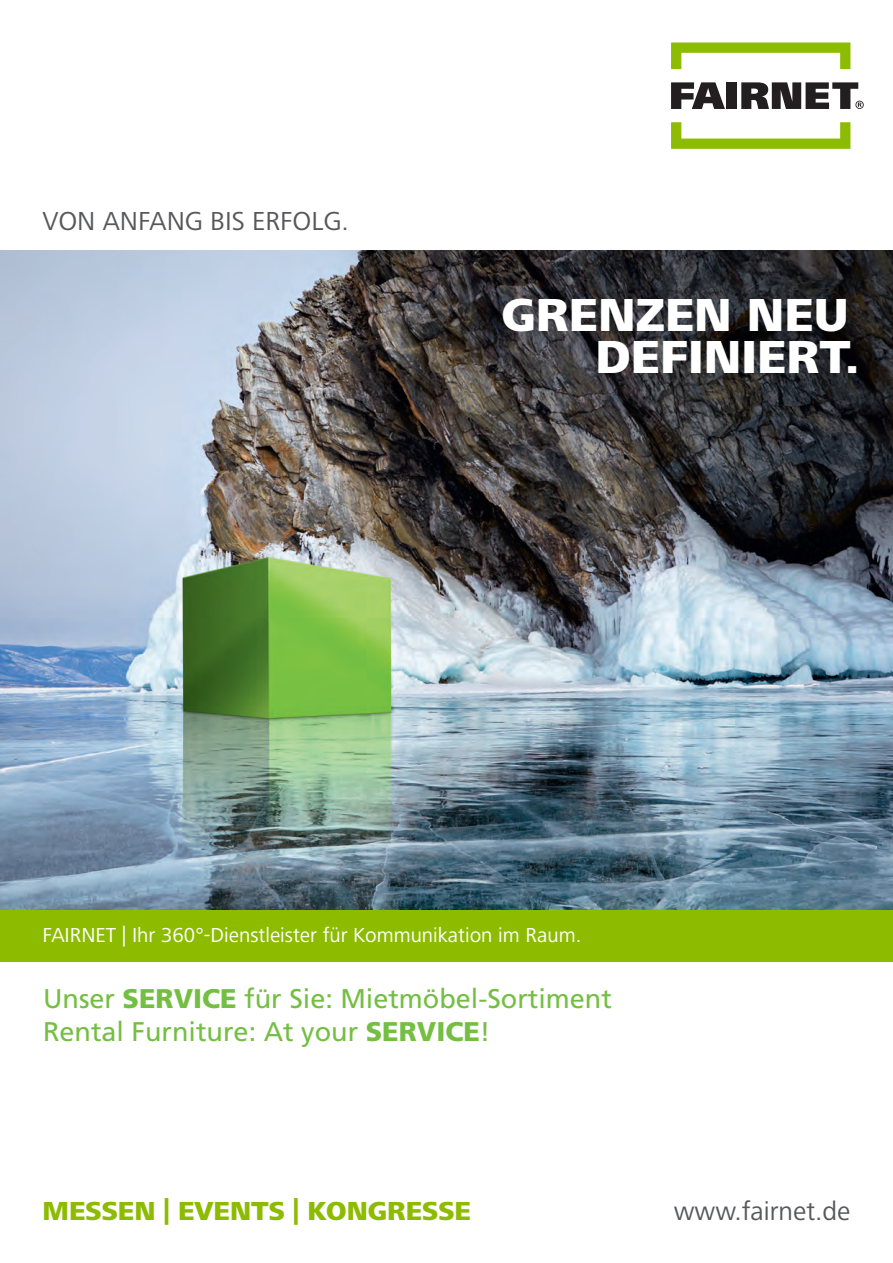
<style>
.page{position:relative;width:893px;height:1263px;background:#fff}
.page>*{position:absolute;margin:0;border:0;box-sizing:border-box;transform-origin:0 0}
.t1{font:800 48px/42px "Frutiger Next LT";color:#fff;text-align:right}
.t2{font:27px/33px "Frutiger";color:#74bf43}
.t3{font:27px "Frutiger Next LT";color:#57585a}
.t4{font:800 27px "Frutiger Next LT";color:#8dbb00}
.t5{font:21px "Frutiger Next LT";color:#fff}
.s1{font-weight:900}
</style>
<div class="page">
<img style="left:0;top:251px;width:893px;height:659px">
<div style="left:0;top:910px;width:893px;height:51px;background:#8dbb00"></div>
<svg style="left:671px;top:43px;width:193px;height:106px"></svg>
<p class="t3" style="left:43px;top:206px;width:308px">VON ANFANG BIS ERFOLG.</p>
<h1 class="t1" style="left:501px;top:293px;width:360px">GRENZEN NEU<br>DEFINIERT.</h1>
<p class="t5" style="left:43px;top:923px;width:540px">FAIRNET | Ihr 360°-Dienstleister für Kommunikation im Raum.</p>
<p class="t2" style="left:43px;top:982px;width:570px">Unser <span class="s1">SERVICE</span> für Sie: Mietmöbel-Sortiment<br>Rental Furniture: At your <span class="s1">SERVICE</span>!</p>
<p class="t4" style="left:43px;top:1196px;width:430px">MESSEN | EVENTS | KONGRESSE</p>
<p class="t3" style="left:674px;top:1196px;width:178px">www.fairnet.de</p>
</div>
